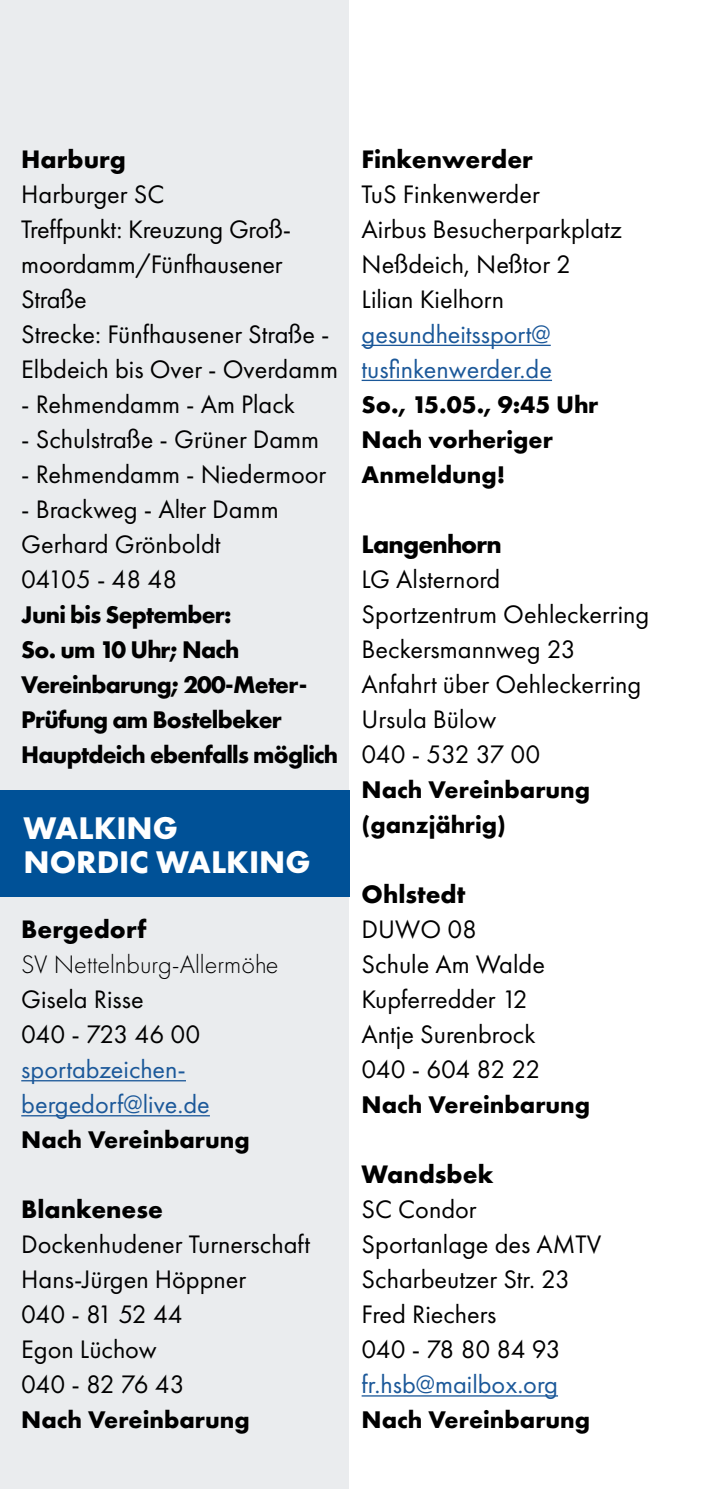
<style>
.page{position:relative;width:702px;height:1489px;background:#fff}
.page>*{position:absolute;margin:0;border:0;box-sizing:border-box;transform-origin:0 0}
.t1{font:700 32.5px/33.8px "Futura PT";color:#fff}
.t2{font:26.25px/35px "Futura PT";color:#000}
.t3{font:26.25px/35px "Futura PT";color:#1b5899}
.t4{font:700 26.25px "Futura PT";color:#000}
.t5{font:300 26.25px "Futura PT";color:#000}
.t6{font:700 26.25px "Futura PT";letter-spacing:-.03em;color:#000}
.t7{font:700 25px/35px "Futura PT";color:#000}
.t8{font:700 25px/35px "Futura PT";letter-spacing:-.03em;color:#000}
</style>
<div class="page">
<div style="left:0;top:0;width:349px;height:1488px;background:#eaecee"></div>
<hr style="left:21px;top:1080px;width:165px;height:1px;background:#1b5899">
<hr style="left:21px;top:1115px;width:189px;height:1px;background:#1b5899">
<hr style="left:361px;top:345px;width:189px;height:1px;background:#1b5899">
<hr style="left:361px;top:380px;width:191px;height:1px;background:#1b5899">
<hr style="left:361px;top:1395px;width:197px;height:1px;background:#1b5899">
<div style="left:0;top:791px;width:349px;height:105px;background:#005197"></div>
<p class="t4" style="left:21px;top:142px;width:106px">Harburg</p>
<p class="t2" style="left:21px;top:176px;width:318px">Harburger SC<br>Treffpunkt: Kreuzung Groß&shy;moordamm/Fünfhausener<br>Straße<br>Strecke: Fünfhausener Straße -<br>Elbdeich bis Over - Overdamm</p>
<p class="t2" style="left:21px;top:386px;width:275px">- Rehmendamm - Am Plack</p>
<p class="t2" style="left:21px;top:421px;width:299px">- Schulstraße - Grüner Damm</p>
<p class="t2" style="left:21px;top:456px;width:306px">- Rehmendamm - Niedermoor</p>
<p class="t2" style="left:21px;top:491px;width:259px">- Brackweg - Alter Damm<br>Gerhard Grönboldt<br>04105 - 48 48</p>
<p class="t8" style="left:21px;top:596px;width:318px">Juni bis September:<br>So. um 10 Uhr; Nach<br>Vereinbarung; 200-Meter-<br>Prüfung am Bostelbeker<br>Hauptdeich ebenfalls möglich</p>
<p class="t1" style="left:24px;top:810px;width:288px">WALKING<br>NORDIC WALKING</p>
<p class="t4" style="left:21px;top:912px;width:127px">Bergedorf</p>
<p class="t5" style="left:21px;top:949px;width:259px">SV Nettelnburg-Allermöhe</p>
<p class="t2" style="left:21px;top:981px;width:180px">Gisela Risse<br>040 - 723 46 00</p>
<p class="t3" style="left:21px;top:1051px;width:190px">sportabzeichen&shy;bergedorf@live.de</p>
<p class="t7" style="left:21px;top:1121px;width:230px">Nach Vereinbarung</p>
<p class="t4" style="left:21px;top:1192px;width:143px">Blankenese</p>
<p class="t2" style="left:21px;top:1226px;width:290px">Dockenhudener Turnerschaft<br>Hans-Jürgen Höppner<br>040 - 81 52 44<br>Egon Lüchow<br>040 - 82 76 43</p>
<p class="t7" style="left:21px;top:1401px;width:230px">Nach Vereinbarung</p>
<p class="t4" style="left:361px;top:142px;width:173px">Finkenwerder</p>
<p class="t2" style="left:361px;top:176px;width:262px">TuS Finkenwerder<br>Airbus Besucherparkplatz<br>Neßdeich, Neßtor 2<br>Lilian Kielhorn</p>
<p class="t3" style="left:361px;top:316px;width:192px">gesundheitssport@ tusfinkenwerder.de</p>
<p class="t7" style="left:361px;top:386px;width:238px">So., 15.05., 9:45 Uhr<br>Nach vorheriger<br>Anmeldung!</p>
<p class="t6" style="left:361px;top:527px;width:142px">Langenhorn</p>
<p class="t2" style="left:361px;top:561px;width:289px">LG Alsternord<br>Sportzentrum Oehleckerring<br>Beckersmannweg 23<br>Anfahrt über Oehleckerring<br>Ursula Bülow<br>040 - 532 37 00</p>
<p class="t7" style="left:361px;top:771px;width:230px">Nach Vereinbarung (ganzjährig)</p>
<p class="t4" style="left:361px;top:877px;width:105px">Ohlstedt</p>
<p class="t2" style="left:361px;top:911px;width:185px">DUWO 08<br>Schule Am Walde<br>Kupferredder 12<br>Antje Surenbrock<br>040 - 604 82 22</p>
<p class="t7" style="left:361px;top:1086px;width:230px">Nach Vereinbarung</p>
<p class="t4" style="left:361px;top:1157px;width:133px">Wandsbek</p>
<p class="t2" style="left:361px;top:1191px;width:241px">SC Condor<br>Sportanlage des AMTV<br>Scharbeutzer Str. 23<br>Fred Riechers<br>040 - 78 80 84 93</p>
<p class="t3" style="left:361px;top:1366px;width:198px">fr.hsb@mailbox.org</p>
<p class="t7" style="left:361px;top:1401px;width:230px">Nach Vereinbarung</p>
</div>
